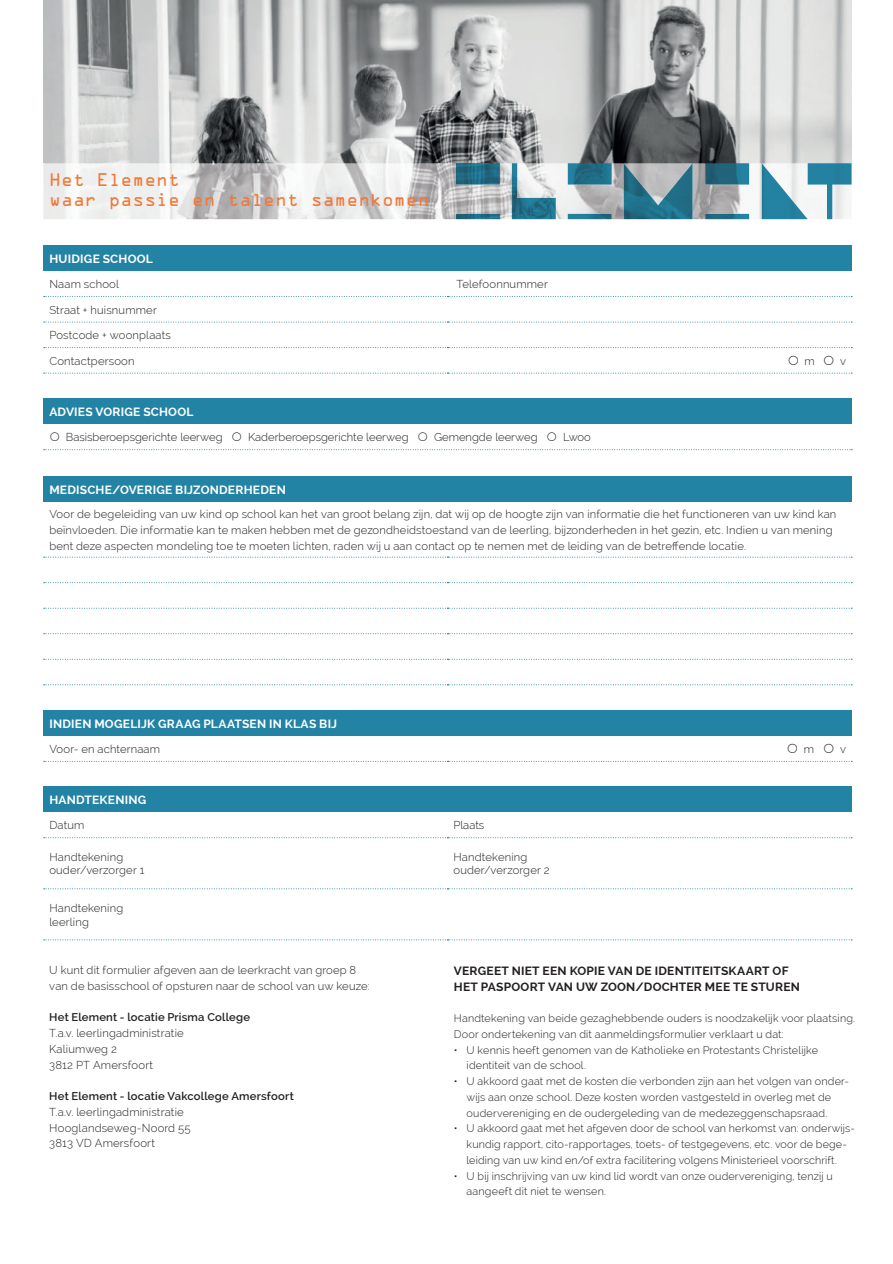
<style>
.page{position:relative;width:893px;height:1264px;background:#fff}
.page>*{position:absolute;margin:0;border:0;box-sizing:border-box;transform-origin:0 0}
.t1{font:16.5px/19.5px "OCRA";color:#f37736}
.t2{font:700 12px "Raleway";letter-spacing:.015em;color:#fff}
.t3{font:700 12px/15.8px "Raleway";letter-spacing:.015em;color:#231f20}
.t4{font:300 11.25px/15.8px "Raleway";letter-spacing:.015em;color:#231f20}
.t5{font:600 11.25px "Raleway";letter-spacing:.015em;color:#231f20}
.t6{font:300 10.8px/15.8px "Raleway";letter-spacing:.015em;color:#231f20}
</style>
<div class="page">
<img style="left:43px;top:0;width:808px;height:163px">
<div style="left:43px;top:245px;width:808px;height:26px;background:#2383a5"></div>
<div style="left:43px;top:786px;width:808px;height:26px;background:#2383a5"></div>
<svg style="left:447px;top:838px;width:403px;height:52px"></svg>
<svg style="left:44px;top:837px;width:808px;height:1px"></svg>
<svg style="left:44px;top:888px;width:808px;height:1px"></svg>
<svg style="left:44px;top:939px;width:808px;height:1px"></svg>
<div style="left:43px;top:398px;width:808px;height:26px;background:#2383a5"></div>
<svg style="left:44px;top:449px;width:808px;height:1px"></svg>
<div style="left:43px;top:710px;width:808px;height:25px;background:#2383a5"></div>
<div style="left:43px;top:476px;width:808px;height:25px;background:#2383a5"></div>
<svg style="left:447px;top:557px;width:404px;height:103px"></svg>
<svg style="left:44px;top:556px;width:808px;height:1px"></svg>
<svg style="left:44px;top:582px;width:808px;height:1px"></svg>
<svg style="left:44px;top:607px;width:808px;height:1px"></svg>
<svg style="left:44px;top:633px;width:808px;height:1px"></svg>
<svg style="left:44px;top:658px;width:808px;height:1px"></svg>
<svg style="left:44px;top:684px;width:808px;height:1px"></svg>
<img style="left:43px;top:163px;width:718px;height:56px">
<img style="left:761px;top:163px;width:90px;height:56px">
<img style="left:623px;top:163px;width:69px;height:56px">
<img style="left:456px;top:163px;width:44px;height:56px">
<img style="left:705px;top:163px;width:44px;height:56px">
<img style="left:568px;top:163px;width:43px;height:56px">
<img style="left:512px;top:163px;width:44px;height:56px">
<svg style="left:44px;top:296px;width:808px;height:77px"></svg>
<h1 class="t1" style="left:49px;top:172px;width:382px">Het Element<br>waar passie en talent samenkomen</h1>
<p class="t2" style="left:49px;top:252px;width:105px">HUIDIGE SCHOOL</p>
<p class="t4" style="left:49px;top:276px;width:71px">Naam school</p>
<p class="t4" style="left:456px;top:276px;width:93px">Telefoonnummer</p>
<p class="t4" style="left:49px;top:302px;width:109px">Straat + huisnummer</p>
<p class="t4" style="left:49px;top:327px;width:123px">Postcode + woonplaats</p>
<p class="t4" style="left:49px;top:353px;width:87px">Contactpersoon</p>
<p class="t4" style="left:804px;top:353px;width:12px">m</p>
<p class="t4" style="left:840px;top:353px;width:7px">v</p>
<p class="t2" style="left:49px;top:405px;width:146px">ADVIES VORIGE SCHOOL</p>
<p class="t4" style="left:66px;top:429px;width:158px">Basisberoepsgerichte leerweg</p>
<p class="t4" style="left:248px;top:429px;width:162px">Kaderberoepsgerichte leerweg</p>
<p class="t4" style="left:434px;top:429px;width:105px">Gemengde leerweg</p>
<p class="t4" style="left:563px;top:429px;width:29px">Lwoo</p>
<p class="t2" style="left:49px;top:482px;width:238px">MEDISCHE/OVERIGE BIJZONDERHEDEN</p>
<p class="t4" style="left:49px;top:506px;width:788px">Voor de begeleiding van uw kind op school kan het van groot belang zijn, dat wij op de hoogte zijn van informatie die het functioneren van uw kind kan beïnvloeden. Die informatie kan te maken hebben met de gezondheidstoestand van de leerling, bijzonderheden in het gezin, etc. Indien u van mening bent deze aspecten mondeling toe te moeten lichten, raden wij u aan contact op te nemen met de leiding van de betreffende locatie.</p>
<p class="t2" style="left:49px;top:716px;width:289px">INDIEN MOGELIJK GRAAG PLAATSEN IN KLAS BIJ</p>
<p class="t4" style="left:49px;top:741px;width:112px">Voor- en achternaam</p>
<p class="t4" style="left:804px;top:741px;width:12px">m</p>
<p class="t4" style="left:840px;top:741px;width:7px">v</p>
<p class="t2" style="left:49px;top:793px;width:98px">HANDTEKENING</p>
<p class="t4" style="left:49px;top:817px;width:36px">Datum</p>
<p class="t4" style="left:453px;top:817px;width:32px">Plaats</p>
<p class="t4" style="left:49px;top:850px;width:97px;line-height:13.5px">Handtekening ouder/verzorger 1</p>
<p class="t4" style="left:453px;top:850px;width:98px;line-height:13.5px">Handtekening ouder/verzorger 2</p>
<p class="t4" style="left:49px;top:901px;width:75px;line-height:13.5px">Handtekening leerling</p>
<p class="t4" style="left:49px;top:962px;width:322px">U kunt dit formulier afgeven aan de leerkracht van groep 8 van de basisschool of opsturen naar de school van uw keuze:</p>
<p class="t5" style="left:49px;top:1010px;width:202px">Het Element - locatie Prisma College</p>
<p class="t4" style="left:49px;top:1025px;width:136px">T.a.v. leerlingadministratie<br>Kaliumweg 2<br>3812 PT Amersfoort</p>
<p class="t5" style="left:49px;top:1089px;width:246px">Het Element - locatie Vakcollege Amersfoort</p>
<p class="t4" style="left:49px;top:1103px;width:143px">T.a.v. leerlingadministratie<br>Hooglandseweg-Noord 55<br>3813 VD Amersfoort</p>
<p class="t3" style="left:454px;top:962px;width:347px">VERGEET NIET EEN KOPIE VAN DE IDENTITEITSKAART OF<br>HET PASPOORT VAN UW ZOON/DOCHTER MEE TE STUREN</p>
<p class="t6" style="left:454px;top:1010px;width:403px">Handtekening van beide gezaghebbende ouders is noodzakelijk voor plaatsing.<br>Door ondertekening van dit aanmeldingsformulier verklaart u dat:</p>
<p class="t6" style="left:466px;top:1041px;width:353px;text-indent:-13px">• U kennis heeft genomen van de Katholieke en Protestants Christelijke identiteit van de school.</p>
<p class="t6" style="left:466px;top:1073px;width:384px;text-indent:-13px">• U akkoord gaat met de kosten die verbonden zijn aan het volgen van onder&shy;wijs aan onze school. Deze kosten worden vastgesteld in overleg met de oudervereniging en de oudergeleding van de medezeggenschapsraad.</p>
<p class="t6" style="left:454px;top:1120px;width:402px;text-align:center">• U akkoord gaat met het afgeven door de school van herkomst van: onderwijs&shy;kundig rapport, cito-rapportages, toets- of testgegevens, etc. voor de bege&shy;leiding van uw kind en/of extra facilitering volgens Ministerieel voorschrift.</p>
<p class="t6" style="left:466px;top:1167px;width:368px;text-indent:-13px">• U bij inschrijving van uw kind lid wordt van onze oudervereniging, tenzij u aangeeft dit niet te wensen.</p>
</div>
